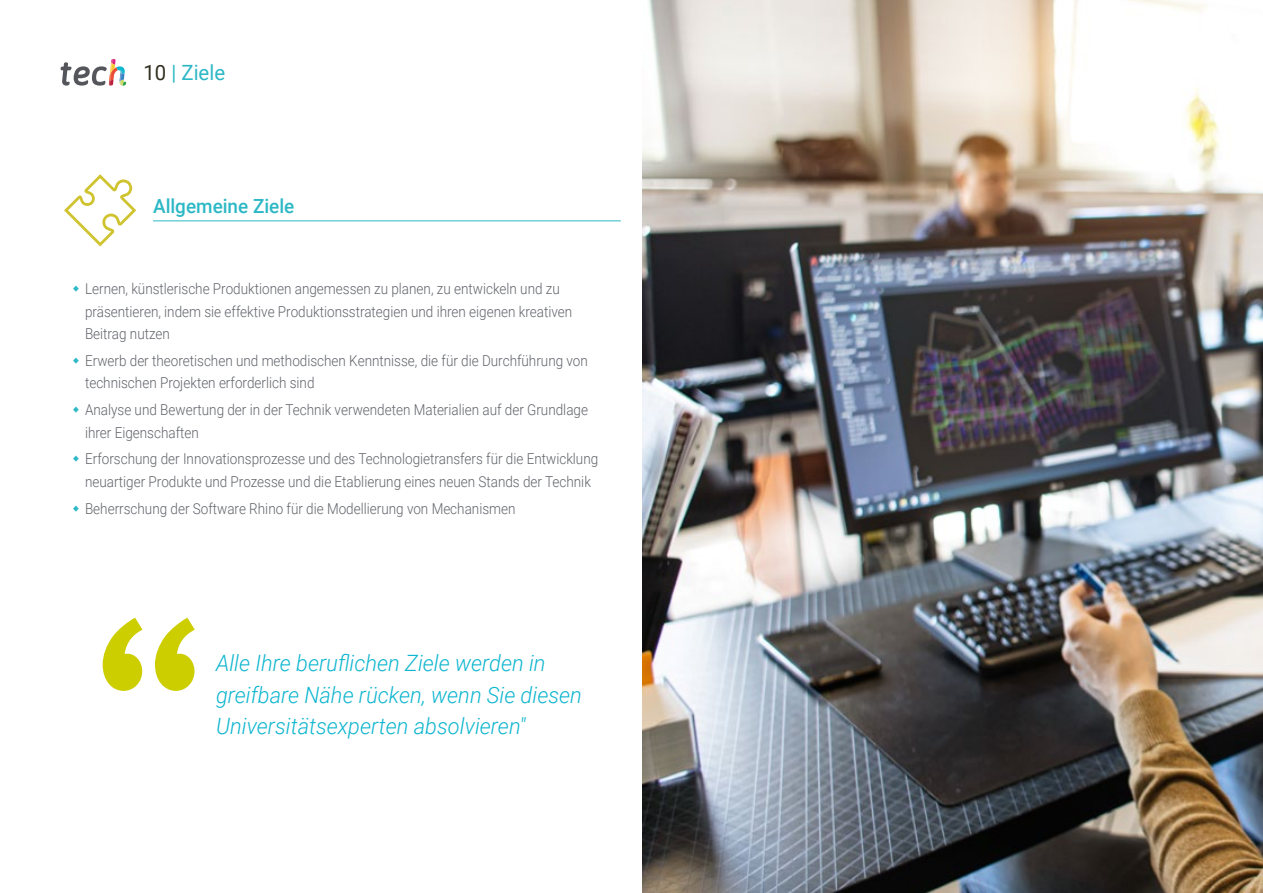
<style>
.page{position:relative;width:1263px;height:893px;background:#fff}
.page>*{position:absolute;margin:0;border:0;box-sizing:border-box;transform-origin:0 0}
.t1{font:italic 300 22.5px/31.5px "Roboto";color:#0fb6cf}
.t2{font:21px "Roboto";color:#2db8c5}
.t3{font:500 19.5px "Roboto";color:#2db8c5}
.t4{font:300 15px/22.5px "Roboto";color:#61646a;scale:.9 1}
.s1{color:#312e20}
</style>
<div class="page">
<img style="left:642px;top:0;width:621px;height:893px">
<hr style="left:153px;top:220px;width:468px;height:1px;background:#2db8c5">
<svg style="left:64px;top:174px;width:72px;height:72px"></svg>
<svg style="left:61px;top:59px;width:65px;height:27px"></svg>
<svg style="left:103px;top:618px;width:92px;height:73px"></svg>
<h2 class="t2" style="left:144px;top:57px;width:83px"><span class="s1">10</span> | Ziele</h2>
<h3 class="t3" style="left:153px;top:193px;width:143px">Allgemeine Ziele</h3>
<p class="t4" style="left:85px;top:277px;width:543px">Lernen, künstlerische Produktionen angemessen zu planen, zu entwickeln und zu präsentieren, indem sie effektive Produktionsstrategien und ihren eigenen kreativen<br>Beitrag nutzen</p>
<p class="t4" style="left:85px;top:349px;width:560px">Erwerb der theoretischen und methodischen Kenntnisse, die für die Durchführung von technischen Projekten erforderlich sind</p>
<p class="t4" style="left:85px;top:398px;width:560px">Analyse und Bewertung der in der Technik verwendeten Materialien auf der Grundlage ihrer Eigenschaften</p>
<p class="t4" style="left:85px;top:447px;width:572px">Erforschung der Innovationsprozesse und des Technologietransfers für die Entwicklung neuartiger Produkte und Prozesse und die Etablierung eines neuen Stands der Technik</p>
<p class="t4" style="left:85px;top:496px;width:480px">Beherrschung der Software Rhino für die Modellierung von Mechanismen</p>
<h1 class="t1" style="left:216px;top:647px;width:367px">Alle Ihre beruflichen Ziele werden in greifbare Nähe rücken, wenn Sie diesen<br>Universitätsexperten absolvieren"</h1>
</div>
